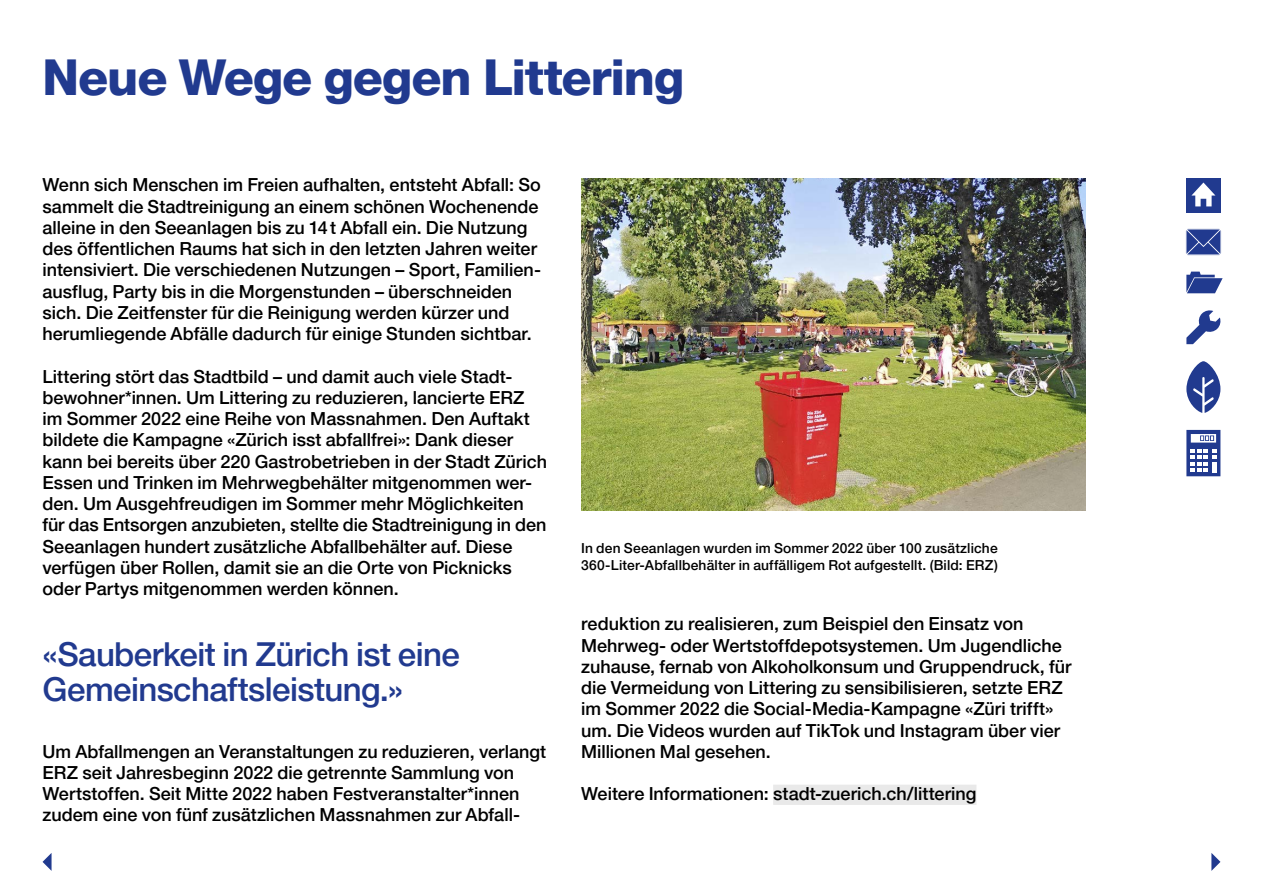
<style>
.page{position:relative;width:1263px;height:893px;background:#fff}
.page>*{position:absolute;margin:0;border:0;box-sizing:border-box;transform-origin:0 0}
.t1{font:800 49.5px "Helvetica Neue LT Pro";letter-spacing:-.02em;color:#213a8f}
.t2{font:500 33px/35.2px "Helvetica Neue LT Pro";letter-spacing:-.02em;color:#213a8f}
.t3{font:500 18px/21.3px "Helvetica Neue LT Pro";color:#000}
.t4{font:500 13.8px/17.2px "Helvetica Neue LT Pro";letter-spacing:.01em;color:#000}
</style>
<div class="page">
<svg style="left:1186px;top:361px;width:34px;height:52px"></svg>
<div style="left:1186px;top:178px;width:34px;height:34px;background:#213a8f"></div>
<svg style="left:1191px;top:183px;width:24px;height:23px"></svg>
<svg style="left:1186px;top:271px;width:37px;height:23px"></svg>
<svg style="left:1186px;top:310px;width:35px;height:34px"></svg>
<svg style="left:1186px;top:430px;width:34px;height:46px"></svg>
<svg style="left:1185px;top:229px;width:36px;height:26px"></svg>
<img style="left:581px;top:178px;width:505px;height:333px">
<div style="left:773px;top:785px;width:203px;height:20px;background:#e9e9e9"></div>
<svg style="left:1211px;top:853px;width:9px;height:18px"></svg>
<svg style="left:43px;top:853px;width:9px;height:18px"></svg>
<h2 class="t1" style="left:43px;top:48px;width:643px">Neue Wege gegen Littering</h2>
<p class="t3" style="left:43px;top:174px;width:500px">Wenn sich Menschen im Freien aufhalten, entsteht Abfall: So sammelt die Stadtreinigung an einem schönen Wochenende alleine in den Seeanlagen bis zu 14t Abfall ein. Die Nutzung des öffentlichen Raums hat sich in den letzten Jahren weiter intensiviert. Die verschiedenen Nutzungen – Sport, Familien&shy;ausflug, Party bis in die Morgenstunden – überschneiden sich. Die Zeitfenster für die Reinigung werden kürzer und herumliegende Abfälle dadurch für einige Stunden sichtbar.</p>
<p class="t3" style="left:43px;top:365px;width:506px">Littering stört das Stadtbild – und damit auch viele Stadt&shy;bewohner*innen. Um Littering zu reduzieren, lancierte ERZ im Sommer 2022 eine Reihe von Massnahmen. Den Auftakt bildete die Kampagne «Zürich isst abfallfrei»: Dank dieser kann bei bereits über 220 Gastrobetrieben in der Stadt Zürich Essen und Trinken im Mehrwegbehälter mitgenommen wer&shy;den. Um Ausgehfreudigen im Sommer mehr Möglichkeiten für das Entsorgen anzubieten, stellte die Stadtreinigung in den Seeanlagen hundert zusätzliche Abfallbehälter auf. Diese verfügen über Rollen, damit sie an die Orte von Picknicks oder Partys mitgenommen werden können.</p>
<p class="t2" style="left:43px;top:636px;width:419px">«Sauberkeit in Zürich ist eine<br>Gemeinschaftsleistung.»</p>
<p class="t3" style="left:43px;top:740px;width:505px">Um Abfallmengen an Veranstaltungen zu reduzieren, verlangt ERZ seit Jahresbeginn 2022 die getrennte Sammlung von Wertstoffen. Seit Mitte 2022 haben Festveranstalter*innen zudem eine von fünf zusätzlichen Massnahmen zur Abfall-</p>
<p class="t4" style="left:581px;top:539px;width:418px">In den Seeanlagen wurden im Sommer 2022 über 100 zusätzliche<br>360-Liter-Abfallbehälter in auffälligem Rot aufgestellt. (Bild: ERZ)</p>
<p class="t3" style="left:581px;top:613px;width:492px">reduktion zu realisieren, zum Beispiel den Einsatz von Mehrweg- oder Wertstoffdepotsystemen. Um Jugendliche zuhause, fernab von Alkoholkonsum und Gruppendruck, für die Vermeidung von Littering zu sensibilisieren, setzte ERZ im Sommer 2022 die Social-Media-Kampagne «Züri trifft» um. Die Videos wurden auf TikTok und Instagram über vier Millionen Mal gesehen.</p>
<p class="t3" style="left:581px;top:783px;width:397px">Weitere Informationen: stadt-zuerich.ch/littering</p>
</div>
